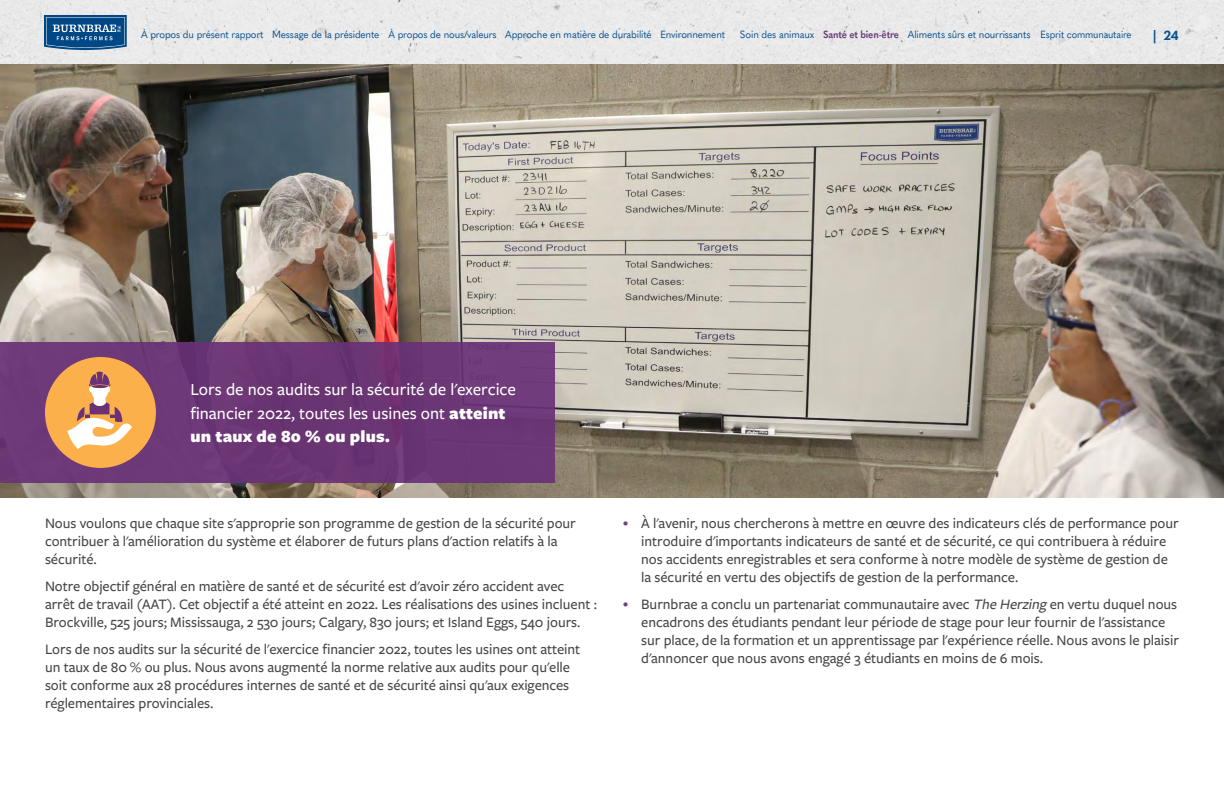
<style>
.page{position:relative;width:1224px;height:792px;background:#fff}
.page>*{position:absolute;margin:0;border:0;box-sizing:border-box;transform-origin:0 0}
.t1{font:500 17.6px/23.4px "Freight Sans Pro";color:#fff}
.t2{font:500 15px/18px "Freight Sans Pro";letter-spacing:-.005em;color:#464547}
.t3{font:700 13px "Quasimoda";color:#07518e}
.t4{font:10.3px "Quasimoda";letter-spacing:-.015em;color:#07518e;scale:.96 1}
.s1{font-weight:700;color:#6f3e7c}
.s2{font-weight:900}
.s3{font-weight:300;font-size:11px;color:#71427d}
.s4{font-style:italic}
</style>
<div class="page">
<img style="left:0;top:0;width:1224px;height:497px">
<div style="left:0;top:342px;width:554px;height:141px;background:#6a3177"></div>
<div style="left:45px;top:357px;width:111px;height:111px;background:#fbb04b;border-radius:50%"></div>
<svg style="left:44px;top:15px;width:83px;height:35px;background:#2b6699"></svg>
<svg style="left:67px;top:372px;width:65px;height:77px"></svg>
<p class="t4" style="left:141px;top:27px;width:610px">À propos du présent rapport Message de la présidente À propos de nous/valeurs Approche en matière de durabilité Environnement</p>
<p class="t4" style="left:740px;top:27px;width:410px">Soin des animaux <span class="s1">Santé et bien-être</span> Aliments sûrs et nourrissants Esprit communautaire</p>
<p class="t3" style="left:1153px;top:25px;width:27px">| 24</p>
<p class="t1" style="left:190px;top:377px;width:327px">Lors de nos audits sur la sécurité de l'exercice financier 2022, toutes les usines ont <span class="s2">atteint un taux de 80 % ou plus.</span></p>
<p class="t2" style="left:45px;top:513px;width:532px">Nous voulons que chaque site s'approprie son programme de gestion de la sécurité pour contribuer à l'amélioration du système et élaborer de futurs plans d'action relatifs à la sécurité.</p>
<p class="t2" style="left:45px;top:576px;width:554px">Notre objectif général en matière de santé et de sécurité est d'avoir zéro accident avec arrêt de travail (AAT). Cet objectif a été atteint en 2022. Les réalisations des usines incluent :<br>Brockville, 525 jours; Mississauga, 2 530 jours; Calgary, 830 jours; et Island Eggs, 540 jours.</p>
<p class="t2" style="left:45px;top:640px;width:537px">Lors de nos audits sur la sécurité de l'exercice financier 2022, toutes les usines ont atteint un taux de 80 % ou plus. Nous avons augmenté la norme relative aux audits pour qu'elle soit conforme aux 28 procédures internes de santé et de sécurité ainsi qu'aux exigences réglementaires provinciales.</p>
<p class="t2" style="left:641px;top:513px;width:539px;text-indent:-18px"><span class="s3">•</span> À l'avenir, nous chercherons à mettre en œuvre des indicateurs clés de performance pour introduire d'importants indicateurs de santé et de sécurité, ce qui contribuera à réduire nos accidents enregistrables et sera conforme à notre modèle de système de gestion de la sécurité en vertu des objectifs de gestion de la performance.</p>
<p class="t2" style="left:641px;top:594px;width:539px;text-indent:-18px"><span class="s3">•</span> Burnbrae a conclu un partenariat communautaire avec <span class="s4">The Herzing</span> en vertu duquel nous encadrons des étudiants pendant leur période de stage pour leur fournir de l'assistance sur place, de la formation et un apprentissage par l'expérience réelle. Nous avons le plaisir d'annoncer que nous avons engagé 3 étudiants en moins de 6 mois.</p>
</div>
